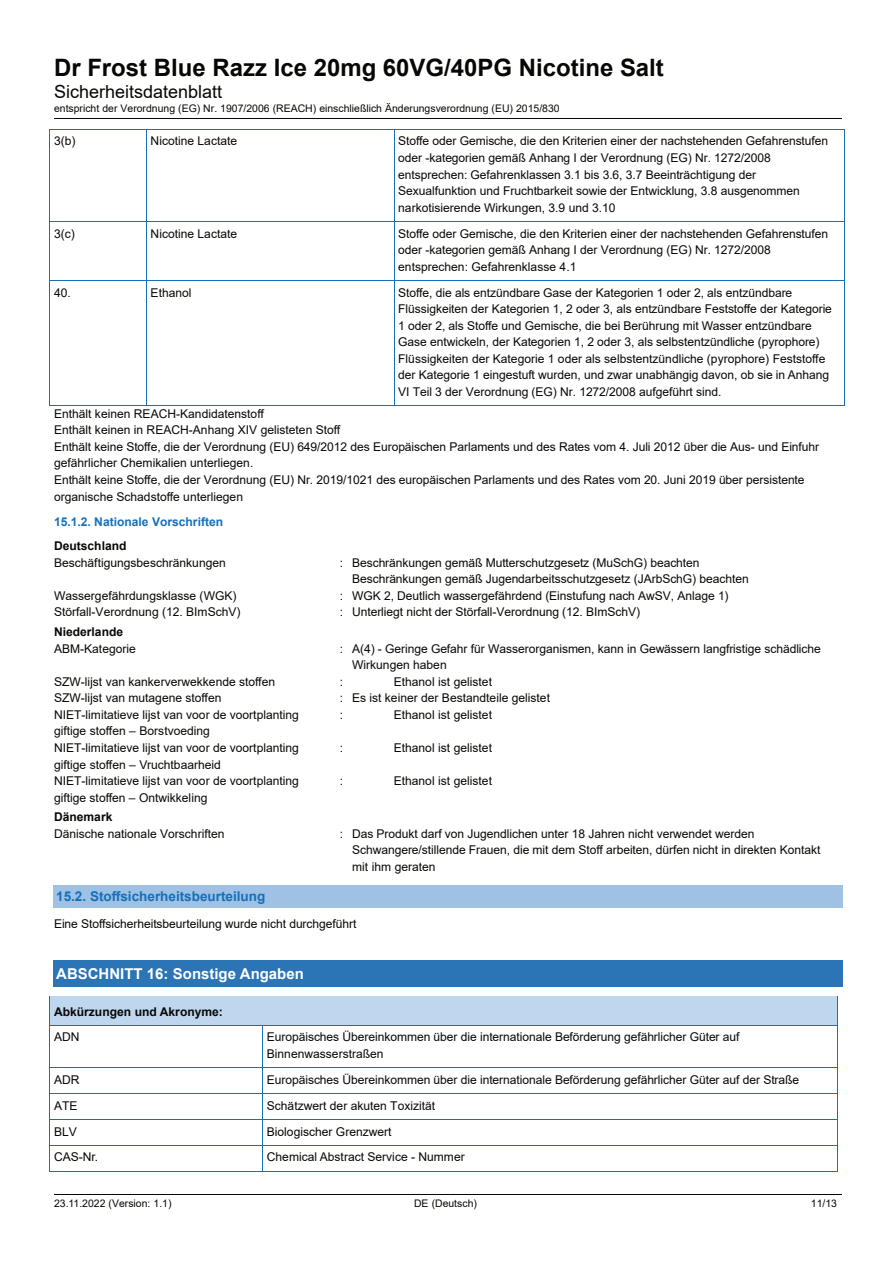
<style>
.page{position:relative;width:894px;height:1264px;background:#fff}
.page>*{position:absolute;margin:0;border:0;box-sizing:border-box;transform-origin:0 0}
.t1{font:700 24px "Arial";color:#080704}
.t2{font:18px "Arial";color:#080704}
.t3{font:700 15px "Arial";color:#fff}
.t4{font:700 13.5px "Arial";color:#1570b9}
.t5{font:12px/16.5px "Arial";letter-spacing:-.005em;color:#080704}
.t6{font:700 12px "Arial";color:#080704}
.t7{font:700 12px "Arial";color:#1570b9}
.t8{font:10.5px "Arial";color:#080704}
</style>
<div class="page">
<hr style="left:54px;top:118px;width:787px;height:1px;background:#080704">
<hr style="left:54px;top:1194px;width:264px;height:1px;background:#080704">
<hr style="left:318px;top:1194px;width:259px;height:1px;background:#080704">
<hr style="left:578px;top:1194px;width:263px;height:1px;background:#080704">
<hr style="left:50px;top:129px;width:96px;height:1px;background:#1570b9">
<hr style="left:147px;top:129px;width:246px;height:1px;background:#1570b9">
<hr style="left:394px;top:129px;width:449px;height:1px;background:#1570b9">
<hr style="left:49px;top:134px;width:1px;height:87px;background:#1570b9">
<hr style="left:146px;top:134px;width:1px;height:87px;background:#1570b9">
<hr style="left:393px;top:134px;width:1px;height:87px;background:#1570b9">
<hr style="left:843px;top:134px;width:1px;height:87px;background:#1570b9">
<hr style="left:50px;top:221px;width:96px;height:1px;background:#1570b9">
<hr style="left:147px;top:221px;width:246px;height:1px;background:#1570b9">
<hr style="left:394px;top:221px;width:449px;height:1px;background:#1570b9">
<hr style="left:49px;top:226px;width:1px;height:54px;background:#1570b9">
<hr style="left:146px;top:226px;width:1px;height:54px;background:#1570b9">
<hr style="left:393px;top:226px;width:1px;height:54px;background:#1570b9">
<hr style="left:843px;top:226px;width:1px;height:54px;background:#1570b9">
<hr style="left:50px;top:280px;width:96px;height:1px;background:#1570b9">
<hr style="left:147px;top:280px;width:246px;height:1px;background:#1570b9">
<hr style="left:394px;top:280px;width:449px;height:1px;background:#1570b9">
<hr style="left:49px;top:285px;width:1px;height:120px;background:#1570b9">
<hr style="left:50px;top:405px;width:96px;height:1px;background:#1570b9">
<hr style="left:146px;top:285px;width:1px;height:120px;background:#1570b9">
<hr style="left:147px;top:405px;width:246px;height:1px;background:#1570b9">
<hr style="left:393px;top:285px;width:1px;height:120px;background:#1570b9">
<hr style="left:394px;top:405px;width:449px;height:1px;background:#1570b9">
<hr style="left:843px;top:285px;width:1px;height:120px;background:#1570b9">
<div style="left:54px;top:885px;width:787px;height:21px;background:#9ec1e4"></div>
<hr style="left:54px;top:906px;width:787px;height:1px;background:#9ec1e4">
<svg style="left:841px;top:885px;width:1px;height:22px"></svg>
<div style="left:54px;top:960px;width:787px;height:26px;background:#2b74b6"></div>
<hr style="left:54px;top:959px;width:787px;height:1px;background:#2b74b6">
<hr style="left:54px;top:986px;width:787px;height:1px;background:#2b74b6">
<svg style="left:841px;top:960px;width:1px;height:27px"></svg>
<div style="left:54px;top:1000px;width:778px;height:20px;background:#bed7ee"></div>
<hr style="left:50px;top:995px;width:786px;height:1px;background:#1570b9">
<hr style="left:50px;top:996px;width:786px;height:4px;background:#bed7ee">
<hr style="left:50px;top:1020px;width:787px;height:4px;background:#bed7ee">
<svg style="left:49px;top:996px;width:1px;height:33px"></svg>
<hr style="left:50px;top:1024px;width:212px;height:1px;background:#1570b9">
<hr style="left:263px;top:1024px;width:573px;height:1px;background:#1570b9">
<svg style="left:836px;top:996px;width:1px;height:30px"></svg>
<hr style="left:49px;top:1029px;width:1px;height:38px;background:#1570b9">
<hr style="left:262px;top:1029px;width:1px;height:38px;background:#1570b9">
<hr style="left:836px;top:1029px;width:1px;height:38px;background:#1570b9">
<hr style="left:50px;top:1067px;width:212px;height:1px;background:#1570b9">
<hr style="left:263px;top:1067px;width:573px;height:1px;background:#1570b9">
<hr style="left:50px;top:1093px;width:212px;height:1px;background:#1570b9">
<hr style="left:263px;top:1093px;width:573px;height:1px;background:#1570b9">
<hr style="left:50px;top:1119px;width:212px;height:1px;background:#1570b9">
<hr style="left:263px;top:1119px;width:573px;height:1px;background:#1570b9">
<hr style="left:50px;top:1144px;width:212px;height:1px;background:#1570b9">
<hr style="left:263px;top:1144px;width:573px;height:1px;background:#1570b9">
<svg style="left:49px;top:1067px;width:1px;height:104px"></svg>
<hr style="left:50px;top:1170px;width:212px;height:1px;background:#1570b9">
<svg style="left:262px;top:1067px;width:1px;height:104px"></svg>
<hr style="left:263px;top:1170px;width:573px;height:1px;background:#1570b9">
<h1 class="t1" style="left:54px;top:58px;width:611px">Dr Frost Blue Razz Ice 20mg 60VG/40PG Nicotine Salt</h1>
<h2 class="t2" style="left:54px;top:85px;width:170px">Sicherheitsdatenblatt</h2>
<p class="t8" style="left:54px;top:104px;width:507px">entspricht der Verordnung (EG) Nr. 1907/2006 (REACH) einschließlich Änderungsverordnung (EU) 2015/830</p>
<p class="t5" style="left:54px;top:134px;width:23px">3(b)</p>
<p class="t5" style="left:151px;top:134px;width:88px">Nicotine Lactate</p>
<p class="t5" style="left:398px;top:134px;width:431px">Stoffe oder Gemische, die den Kriterien einer der nachstehenden Gefahrenstufen oder -kategorien gemäß Anhang I der Verordnung (EG) Nr. 1272/2008 entsprechen: Gefahrenklassen 3.1 bis 3.6, 3.7 Beeinträchtigung der Sexualfunktion und Fruchtbarkeit sowie der Entwicklung, 3.8 ausgenommen narkotisierende Wirkungen, 3.9 und 3.10</p>
<p class="t5" style="left:54px;top:226px;width:22px">3(c)</p>
<p class="t5" style="left:151px;top:226px;width:88px">Nicotine Lactate</p>
<p class="t5" style="left:398px;top:226px;width:431px">Stoffe oder Gemische, die den Kriterien einer der nachstehenden Gefahrenstufen oder -kategorien gemäß Anhang I der Verordnung (EG) Nr. 1272/2008 entsprechen: Gefahrenklasse 4.1</p>
<p class="t5" style="left:54px;top:285px;width:18px">40.</p>
<p class="t5" style="left:151px;top:285px;width:42px">Ethanol</p>
<p class="t5" style="left:398px;top:285px;width:435px">Stoffe, die als entzündbare Gase der Kategorien 1 oder 2, als entzündbare Flüssigkeiten der Kategorien 1, 2 oder 3, als entzündbare Feststoffe der Kategorie 1 oder 2, als Stoffe und Gemische, die bei Berührung mit Wasser entzündbare Gase entwickeln, der Kategorien 1, 2 oder 3, als selbstentzündliche (pyrophore)<br>Flüssigkeiten der Kategorie 1 oder als selbstentzündliche (pyrophore) Feststoffe der Kategorie 1 eingestuft wurden, und zwar unabhängig davon, ob sie in Anhang VI Teil 3 der Verordnung (EG) Nr. 1272/2008 aufgeführt sind.</p>
<p class="t5" style="left:54px;top:406px;width:766px">Enthält keinen REACH-Kandidatenstoff<br>Enthält keinen in REACH-Anhang XIV gelisteten Stoff<br>Enthält keine Stoffe, die der Verordnung (EU) 649/2012 des Europäischen Parlaments und des Rates vom 4. Juli 2012 über die Aus- und Einfuhr gefährlicher Chemikalien unterliegen.<br>Enthält keine Stoffe, die der Verordnung (EU) Nr. 2019/1021 des europäischen Parlaments und des Rates vom 20. Juni 2019 über persistente organische Schadstoffe unterliegen</p>
<p class="t7" style="left:54px;top:517px;width:170px">15.1.2. Nationale Vorschriften</p>
<p class="t6" style="left:54px;top:541px;width:74px">Deutschland</p>
<p class="t5" style="left:54px;top:555px;width:173px">Beschäftigungsbeschränkungen</p>
<p class="t5" style="left:352px;top:555px;width:398px;text-indent:-12px">: Beschränkungen gemäß Mutterschutzgesetz (MuSchG) beachten<br>Beschränkungen gemäß Jugendarbeitsschutzgesetz (JArbSchG) beachten</p>
<p class="t5" style="left:54px;top:588px;width:184px">Wassergefährdungsklasse (WGK)</p>
<p class="t5" style="left:339px;top:588px;width:390px">: WGK 2, Deutlich wassergefährdend (Einstufung nach AwSV, Anlage 1)</p>
<p class="t5" style="left:54px;top:605px;width:188px">Störfall-Verordnung (12. BImSchV)</p>
<p class="t5" style="left:339px;top:605px;width:302px">: Unterliegt nicht der Störfall-Verordnung (12. BImSchV)</p>
<p class="t6" style="left:54px;top:627px;width:71px">Niederlande</p>
<p class="t5" style="left:54px;top:641px;width:83px">ABM-Kategorie</p>
<p class="t5" style="left:352px;top:641px;width:470px;text-indent:-12px">: A(4) - Geringe Gefahr für Wasserorganismen, kann in Gewässern langfristige schädliche<br>Wirkungen haben</p>
<p class="t5" style="left:54px;top:674px;width:222px">SZW-lĳst van kankerverwekkende stoffen</p>
<p class="t5" style="left:339px;top:674px;width:5px">:</p>
<p class="t5" style="left:393px;top:674px;width:100px">Ethanol ist gelistet</p>
<p class="t5" style="left:54px;top:690px;width:169px">SZW-lĳst van mutagene stoffen</p>
<p class="t5" style="left:339px;top:690px;width:212px">: Es ist keiner der Bestandteile gelistet</p>
<p class="t5" style="left:54px;top:707px;width:246px">NIET-limitatieve lĳst van voor de voortplanting giftige stoffen – Borstvoeding</p>
<p class="t5" style="left:339px;top:707px;width:5px">:</p>
<p class="t5" style="left:393px;top:707px;width:100px">Ethanol ist gelistet</p>
<p class="t5" style="left:54px;top:740px;width:246px">NIET-limitatieve lĳst van voor de voortplanting giftige stoffen – Vruchtbaarheid</p>
<p class="t5" style="left:339px;top:740px;width:5px">:</p>
<p class="t5" style="left:393px;top:740px;width:100px">Ethanol ist gelistet</p>
<p class="t5" style="left:54px;top:773px;width:246px">NIET-limitatieve lĳst van voor de voortplanting giftige stoffen – Ontwikkeling</p>
<p class="t5" style="left:339px;top:773px;width:5px">:</p>
<p class="t5" style="left:393px;top:773px;width:100px">Ethanol ist gelistet</p>
<p class="t6" style="left:54px;top:812px;width:60px">Dänemark</p>
<p class="t5" style="left:54px;top:826px;width:172px">Dänische nationale Vorschriften</p>
<p class="t5" style="left:352px;top:826px;width:469px;text-indent:-12px">: Das Produkt darf von Jugendlichen unter 18 Jahren nicht verwendet werden<br>Schwangere/stillende Frauen, die mit dem Stoff arbeiten, dürfen nicht in direkten Kontakt mit ihm geraten</p>
<p class="t4" style="left:56px;top:891px;width:210px">15.2. Stoffsicherheitsbeurteilung</p>
<p class="t5" style="left:54px;top:916px;width:304px">Eine Stoffsicherheitsbeurteilung wurde nicht durchgeführt</p>
<p class="t3" style="left:56px;top:967px;width:249px">ABSCHNITT 16: Sonstige Angaben</p>
<p class="t6" style="left:54px;top:1006px;width:170px">Abkürzungen und Akronyme:</p>
<p class="t5" style="left:54px;top:1029px;width:27px">ADN</p>
<p class="t5" style="left:267px;top:1029px;width:474px">Europäisches Übereinkommen über die internationale Beförderung gefährlicher Güter auf<br>Binnenwasserstraßen</p>
<p class="t5" style="left:54px;top:1072px;width:27px">ADR</p>
<p class="t5" style="left:267px;top:1072px;width:533px">Europäisches Übereinkommen über die internationale Beförderung gefährlicher Güter auf der Straße</p>
<p class="t5" style="left:54px;top:1098px;width:25px">ATE</p>
<p class="t5" style="left:267px;top:1098px;width:170px">Schätzwert der akuten Toxizität</p>
<p class="t5" style="left:54px;top:1124px;width:24px">BLV</p>
<p class="t5" style="left:267px;top:1124px;width:126px">Biologischer Grenzwert</p>
<p class="t5" style="left:54px;top:1149px;width:46px">CAS-Nr.</p>
<p class="t5" style="left:267px;top:1149px;width:199px">Chemical Abstract Service - Nummer</p>
<p class="t8" style="left:54px;top:1198px;width:119px">23.11.2022 (Version: 1.1)</p>
<p class="t8" style="left:414px;top:1198px;width:64px">DE (Deutsch)</p>
<p class="t8" style="left:810px;top:1198px;width:28px">11/13</p>
</div>
